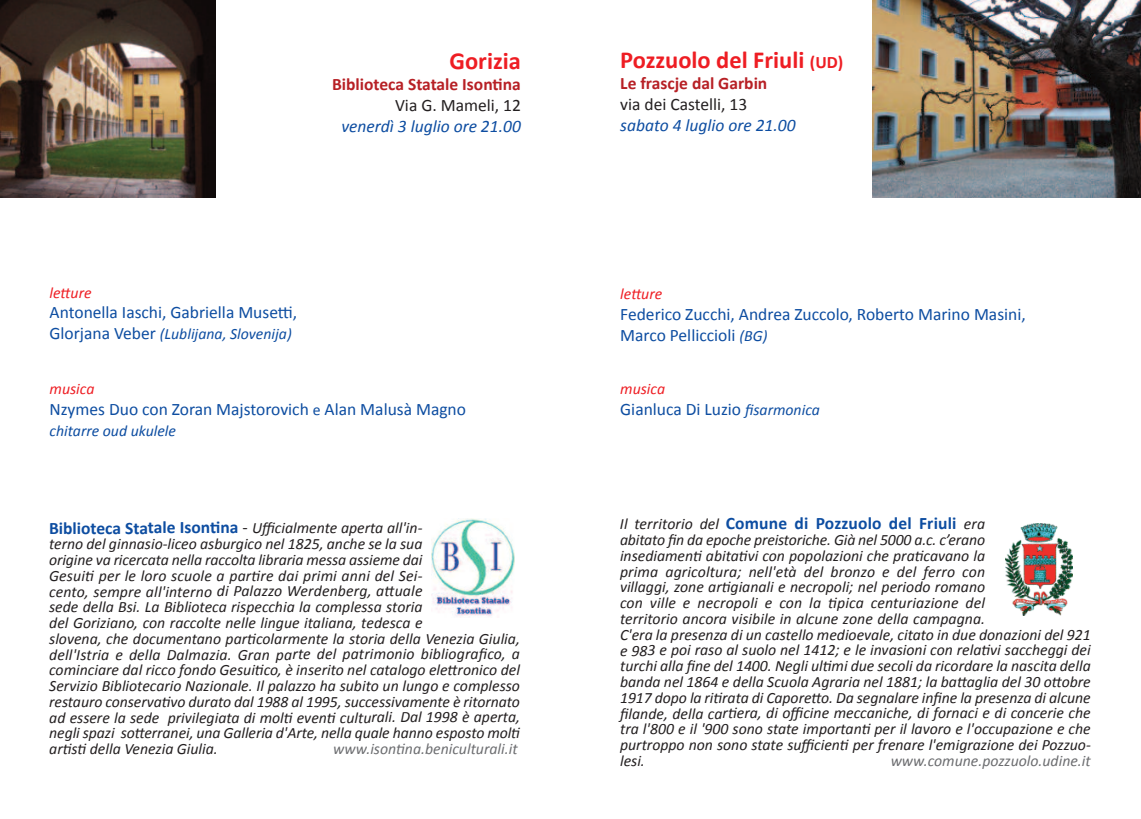
<style>
.page{position:relative;width:1141px;height:819px;background:#fff}
.page>*{position:absolute;margin:0;border:0;box-sizing:border-box;transform-origin:0 0}
.t1{font:700 24.5px "Calibri";color:#ee1d23}
.t2{font:17.5px/21px "Calibri";color:#0d4da1}
.t3{font:700 17.5px "Calibri";letter-spacing:.01em;color:#0d4da1}
.t4{font:700 17.5px "Calibri";color:#b72025}
.t5{font:italic 17.5px "Calibri";color:#0d4da1}
.t6{font:17.5px "Calibri";color:#231f20}
.t7{font:italic 15.75px/15.8px "Calibri";color:#231f20}
.t8{font:italic 15.75px "Calibri";color:#6c6d70}
.t9{font:italic 15.75px "Calibri";color:#0d4da1}
.t10{font:italic 15.75px "Calibri";color:#ee1d23}
.s1{font-style:normal;font-size:17.5px}
.s2{font-size:15.75px}
.s3{font-weight:700;font-style:normal;font-size:17.5px;color:#0d4da1}
.s4{font-size:17.5px}
.s5{font-style:italic;font-size:15.75px}
.s6{font-weight:400;font-style:italic;font-size:15.75px;color:#231f20}
</style>
<div class="page">
<img style="left:872px;top:0;width:269px;height:198px">
<img style="left:1005px;top:523px;width:68px;height:92px">
<img style="left:0;top:0;width:215px;height:198px">
<img style="left:432px;top:518px;width:83px;height:98px">
<h1 class="t1" style="left:450px;top:51px;width:73px">Gorizia</h1>
<p class="t4" style="left:332px;top:77px;width:190px">Biblioteca Statale Isontina</p>
<p class="t6" style="left:395px;top:98px;width:127px">Via G. Mameli, 12</p>
<p class="t5" style="left:341px;top:119px;width:181px">venerdì 3 luglio ore 21.00</p>
<p class="t10" style="left:50px;top:286px;width:44px">letture</p>
<p class="t2" style="left:50px;top:303px;width:249px">Antonella Iaschi, Gabriella Musetti,</p>
<p class="t9" style="left:50px;top:327px;width:244px"><span class="s1">Glorjana Veber</span> (Lublijana, Slovenija)</p>
<p class="t10" style="left:50px;top:382px;width:46px">musica</p>
<p class="t2" style="left:50px;top:400px;width:418px">Nzymes Duo con Zoran Majstorovich <span class="s2">e</span> Alan Malusà Magno</p>
<p class="t9" style="left:50px;top:424px;width:128px">chitarre oud ukulele</p>
<p class="t7" style="left:49px;top:521px;width:473px"><span class="s3">Biblioteca Statale Isontina</span> <span class="s1">-</span> Ufficialmente aperta all'in-<br>terno del ginnasio-liceo asburgico nel 1825, anche se la sua<br>origine va ricercata nella raccolta libraria messa assieme dai<br>Gesuiti per le loro scuole a partire dai primi anni del Sei-<br>cento, sempre all'interno di Palazzo Werdenberg, attuale<br>sede della Bsi. La Biblioteca rispecchia la complessa storia<br>del Goriziano, con raccolte nelle lingue italiana, tedesca e<br>slovena, che documentano particolarmente la storia della Venezia Giulia, dell'Istria e della Dalmazia. Gran parte del patrimonio bibliografico, a cominciare dal ricco fondo Gesuitico, è inserito nel catalogo elettronico del Servizio Bibliotecario Nazionale. Il palazzo ha subito un lungo e complesso restauro conservativo durato dal 1988 al 1995, successivamente è ritornato ad essere la sede privilegiata di molti eventi culturali. Dal 1998 è aperta, negli spazi sotterranei, una Galleria d'Arte, nella quale hanno esposto molti artisti della Venezia Giulia.</p>
<p class="t8" style="left:333px;top:742px;width:186px">www.isontina.beniculturali.it</p>
<h1 class="t1" style="left:620px;top:50px;width:225px">Pozzuolo del Friuli <span class="s4">(UD)</span></h1>
<p class="t4" style="left:620px;top:76px;width:149px">Le frascje dal Garbin</p>
<p class="t6" style="left:620px;top:97px;width:128px">via dei Castelli, 13</p>
<p class="t5" style="left:620px;top:118px;width:177px">sabato 4 luglio ore 21.00</p>
<p class="t10" style="left:620px;top:287px;width:44px">letture</p>
<p class="t2" style="left:620px;top:305px;width:407px">Federico Zucchi, Andrea Zuccolo, Roberto Marino Masini,<br>Marco Pelliccioli <span class="s5">(BG)</span></p>
<p class="t10" style="left:620px;top:382px;width:46px">musica</p>
<p class="t2" style="left:620px;top:400px;width:201px">Gianluca Di Luzio <span class="s5">fisarmonica</span></p>
<p class="t3" style="left:620px;top:516px;width:367px"><span class="s6">Il territorio del</span> Comune di Pozzuolo del Friuli <span class="s6">era</span></p>
<p class="t7" style="left:620px;top:533px;width:472px">abitato fin da epoche preistoriche. Già nel 5000 a.c. c’erano<br>insediamenti abitativi con popolazioni che praticavano la<br>prima agricoltura; nell'età del bronzo e del ferro con<br>villaggi, zone artigianali e necropoli; nel periodo romano<br>con ville e necropoli e con la tipica centuriazione del<br>territorio ancora visibile in alcune zone della campagna.<br>C'era la presenza di un castello medioevale, citato in due donazioni del 921 e 983 e poi raso al suolo nel 1412; e le invasioni con relativi saccheggi dei turchi alla fine del 1400. Negli ultimi due secoli da ricordare la nascita della banda nel 1864 e della Scuola Agraria nel 1881; la battaglia del 30 ottobre 1917 dopo la ritirata di Caporetto. Da segnalare infine la presenza di alcune filande, della cartiera, di officine meccaniche, di fornaci e di concerie che tra l'800 e il '900 sono state importanti per il lavoro e l'occupazione e che purtroppo non sono state sufficienti per frenare l'emigrazione dei Pozzuo&shy;lesi.</p>
<p class="t8" style="left:891px;top:753px;width:202px">www.comune.pozzuolo.udine.it</p>
</div>
